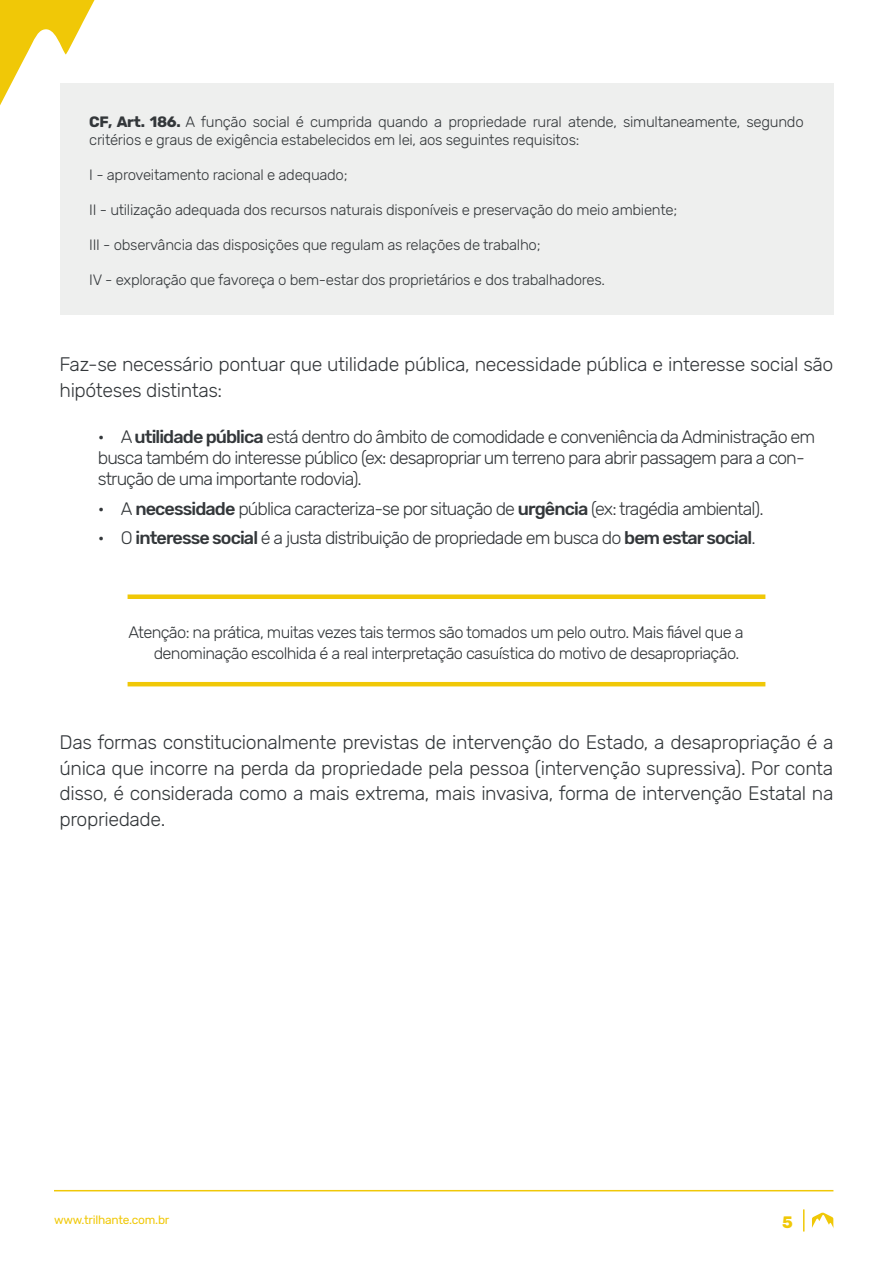
<style>
.page{position:relative;width:893px;height:1263px;background:#fff}
.page>*{position:absolute;margin:0;border:0;box-sizing:border-box;transform-origin:0 0}
.Parágrafo_Texto{font:300 19.5px/25.5px "Rubik";letter-spacing:-.02em;color:#33373a}
.t1{font:300 18px/21px "Rubik";letter-spacing:-.05em;color:#33373a}
.Importante{font:300 16.5px/21px "Rubik";letter-spacing:-.04em;color:#33373a;text-align:right}
.t2{font:700 16.5px "Rubik";color:#f0c807}
.t3{font:300 15px/18px "Rubik";letter-spacing:-.02em;color:#33373a}
.t4{font:12px "Rubik";letter-spacing:-.02em;color:#f0c807}
.s1{font-weight:700}
.s2{font-weight:500}
</style>
<div class="page">
<svg style="left:0;top:0;width:95px;height:106px"></svg>
<svg style="left:803px;top:1209px;width:1px;height:22px"></svg>
<svg style="left:811px;top:1212px;width:23px;height:16px"></svg>
<hr style="left:54px;top:1190px;width:779px;height:1px;background:#f0c807">
<div style="left:60px;top:83px;width:773px;height:232px;background:#eeefee"></div>
<div style="left:128px;top:594px;width:637px;height:5px;background:#f0c807"></div>
<hr style="left:128px;top:682px;width:637px;height:4px;background:#f0c807">
<p class="t3" style="left:89px;top:113px;width:716px"><span class="s1">CF, Art. 186.</span> A função social é cumprida quando a propriedade rural atende, simultaneamente, segundo critérios e graus de exigência estabelecidos em lei, aos seguintes requisitos:</p>
<p class="t3" style="left:89px;top:166px;width:260px">I - aproveitamento racional e adequado;</p>
<p class="t3" style="left:89px;top:201px;width:589px">II - utilização adequada dos recursos naturais disponíveis e preservação do meio ambiente;</p>
<p class="t3" style="left:89px;top:236px;width:453px">III - observância das disposições que regulam as relações de trabalho;</p>
<p class="t3" style="left:89px;top:271px;width:517px">IV - exploração que favoreça o bem-estar dos proprietários e dos trabalhadores.</p>
<p class="Parágrafo_Texto" style="left:60px;top:352px;width:775px">Faz-se necessário pontuar que utilidade pública, necessidade pública e interesse social são hipóteses distintas:</p>
<p class="t1" style="left:98px;top:427px;width:719px">• A <span class="s2">utilidade pública</span> está dentro do âmbito de comodidade e conveniência da Administração em busca também do interesse público (ex: desapropriar um terreno para abrir passagem para a con&shy;strução de uma importante rodovia).</p>
<p class="t1" style="left:98px;top:499px;width:667px">• A <span class="s2">necessidade</span> pública caracteriza-se por situação de <span class="s2">urgência</span> (ex: tragédia ambiental).</p>
<p class="t1" style="left:98px;top:528px;width:659px">• O <span class="s2">interesse social</span> é a justa distribuição de propriedade em busca do <span class="s2">bem estar social</span>.</p>
<p class="Importante" style="left:128px;top:622px;width:617px">Atenção: na prática, muitas vezes tais termos são tomados um pelo outro. Mais fiável que a denominação escolhida é a real interpretação casuística do motivo de desapropriação.</p>
<p class="Parágrafo_Texto" style="left:60px;top:730px;width:775px;text-align:justify">Das formas constitucionalmente previstas de intervenção do Estado, a desapropriação é a única que incorre na perda da propriedade pela pessoa (intervenção supressiva). Por conta disso, é considerada como a mais extrema, mais invasiva, forma de intervenção Estatal na propriedade.</p>
<p class="t4" style="left:54px;top:1213px;width:117px">www.trilhante.com.br</p>
<p class="t2" style="left:782px;top:1212px;width:12px">5</p>
</div>
